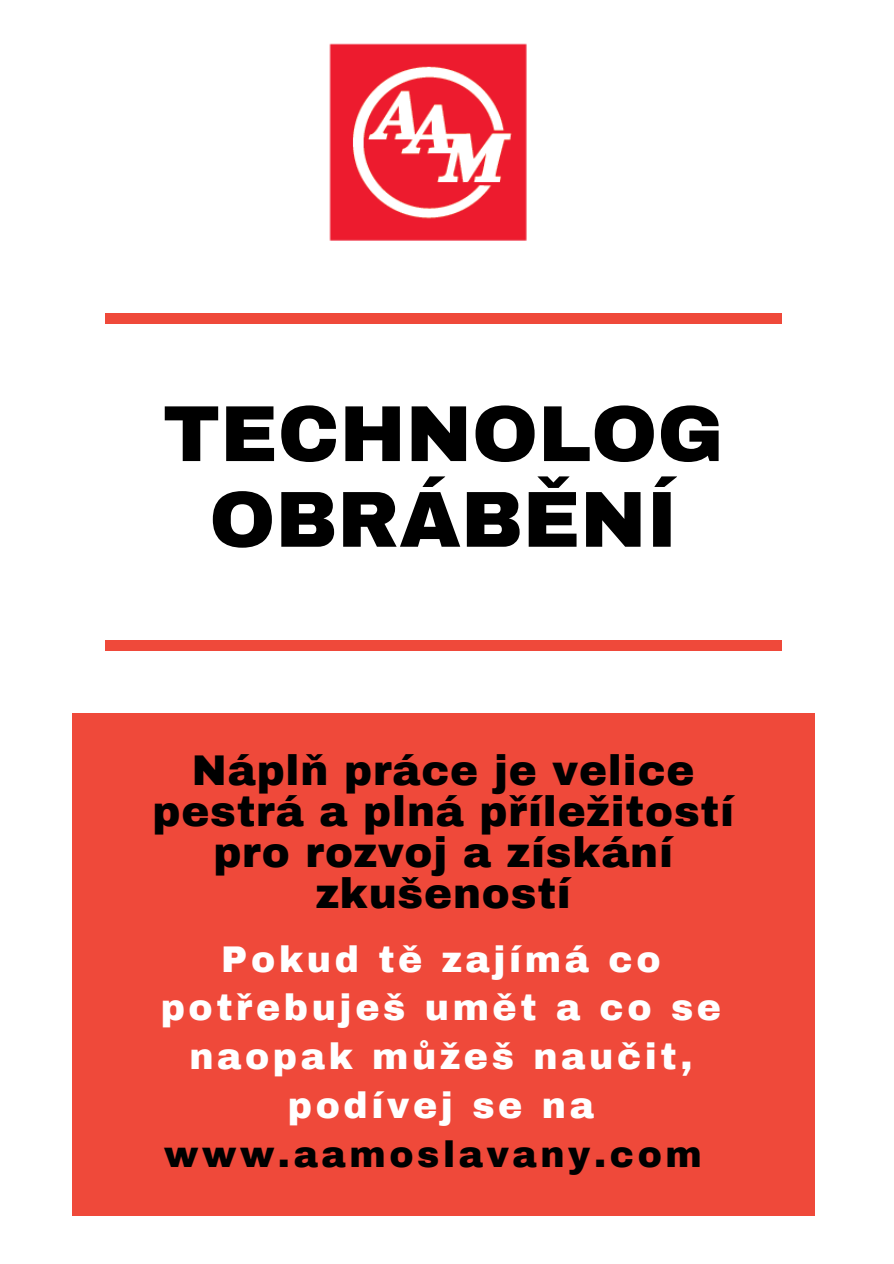
<style>
.page{position:relative;width:894px;height:1264px;background:#fff}
.page>*{position:absolute;margin:0;border:0;box-sizing:border-box;transform-origin:0 0}
.t1{font:900 79.35px/85.7px "Archivo";color:#000;text-align:center}
.t2{font:900 42px/41px "Archivo";letter-spacing:.02em;color:#000;text-align:center}
.t3{font:900 36.3px/48.8px "Archivo";letter-spacing:.1em;color:#fff;text-align:center}
.t4{font:900 36.3px "Archivo";letter-spacing:.1em;color:#000}
</style>
<div class="page">
<div style="left:72px;top:713px;width:742px;height:502px;background:#ef493a"></div>
<div style="left:105px;top:313px;width:676px;height:10px;background:#ef493a"></div>
<div style="left:105px;top:641px;width:676px;height:10px;background:#ef493a"></div>
<img style="left:329px;top:43px;width:198px;height:198px">
<h1 class="t1" style="left:163px;top:392px;width:562px">TECHNOLOG<br>OBRÁBĚNÍ</h1>
<p class="t2" style="left:152px;top:750px;width:583px">Náplň práce je velice pestrá a plná příležitostí pro rozvoj a získání zkušeností</p>
<p class="t3" style="left:161px;top:935px;width:561px">Pokud tě zajímá co potřebuješ umět a co se naopak můžeš naučit, podívej se na</p>
<p class="t4" style="left:164px;top:1134px;width:539px">www.aamoslavany.com</p>
</div>
